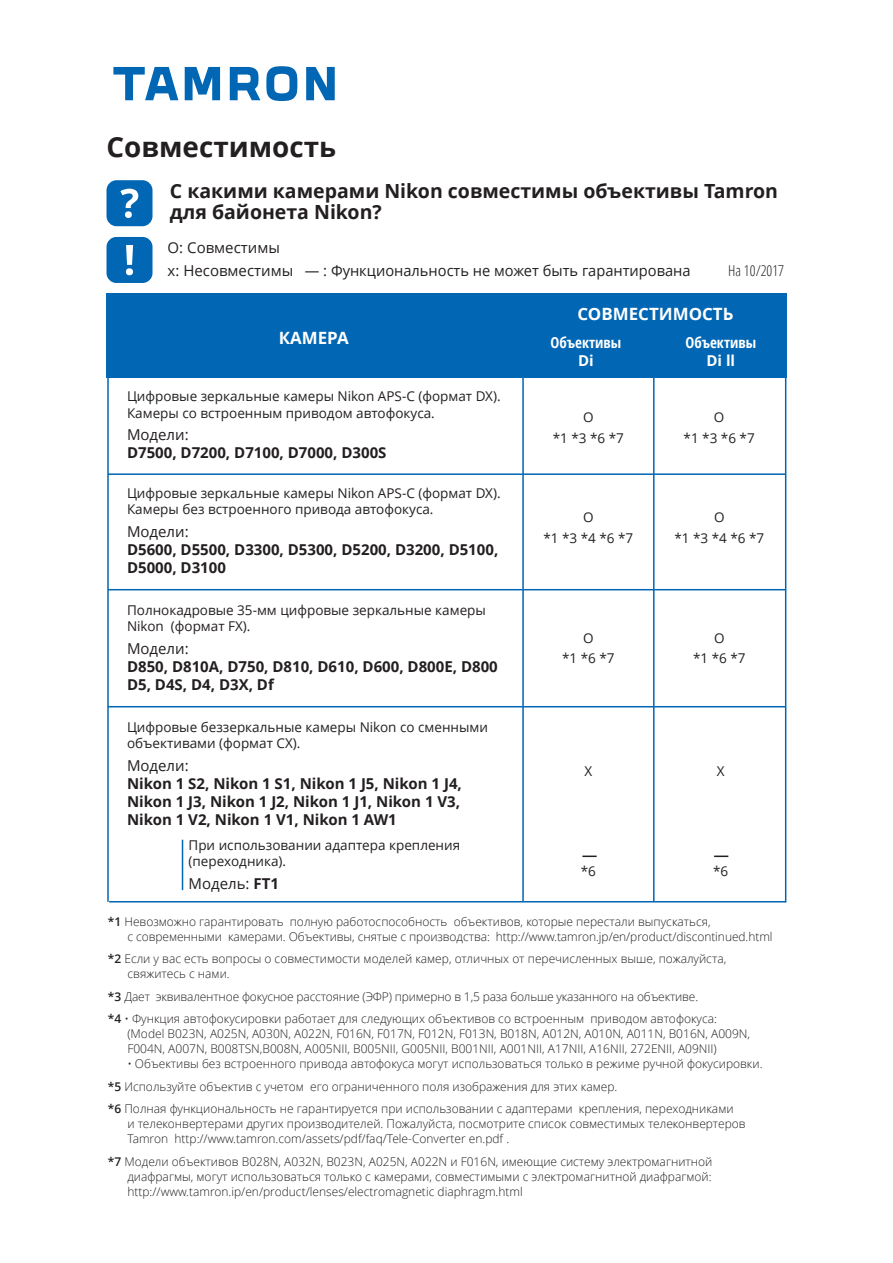
<style>
.page{position:relative;width:893px;height:1263px;background:#fff}
.page>*{position:absolute;margin:0;border:0;box-sizing:border-box;transform-origin:0 0}
.t1{font:700 27.75px "Open Sans";color:#231f20}
.t2{font:700 19.5px/21px "Open Sans";color:#231f20}
.t3{font:700 16.95px "Open Sans";color:#fff}
.t4{font:700 15px/18px "Open Sans";color:#231f20}
.t5{font:15px/22.5px "Open Sans";color:#231f20}
.t6{font:700 15px/18px "Open Sans Condensed";color:#fff;text-align:center}
.t7{font:300 15px "Open Sans Condensed";color:#231f20}
.t8{font:13.5px/20.7px "Open Sans";color:#231f20;text-align:center}
.t9{font:300 12px/15px "Open Sans";color:#231f20}
.s1{font-family:"Open Sans"}
.s2{font-weight:400}
.s3{font-weight:700}
.s4{font-weight:600}
</style>
<div class="page">
<svg style="left:113px;top:66px;width:222px;height:35px"></svg>
<div style="left:106px;top:180px;width:46px;height:46px;background:#0166b3;border-radius:10px"></div>
<svg style="left:120px;top:189px;width:18px;height:29px"></svg>
<div style="left:107px;top:237px;width:45px;height:46px;background:#0166b3;border-radius:10px"></div>
<svg style="left:126px;top:245px;width:7px;height:30px"></svg>
<div style="left:106px;top:293px;width:680px;height:85px;background:#0166b3"></div>
<hr style="left:107px;top:355px;width:2px;height:547px;background:#0166b3">
<hr style="left:785px;top:356px;width:1px;height:546px;background:#0166b3">
<hr style="left:522px;top:355px;width:2px;height:547px;background:#0166b3">
<hr style="left:653px;top:355px;width:1px;height:547px;background:#0166b3">
<hr style="left:108px;top:473px;width:678px;height:2px;background:#0166b3">
<hr style="left:108px;top:589px;width:678px;height:1px;background:#0166b3">
<hr style="left:108px;top:706px;width:678px;height:1px;background:#0166b3">
<hr style="left:109px;top:901px;width:677px;height:1px;background:#0166b3">
<hr style="left:182px;top:840px;width:1px;height:50px;background:#0166b3">
<svg style="left:582px;top:855px;width:15px;height:2px"></svg>
<svg style="left:714px;top:855px;width:14px;height:2px"></svg>
<p class="t1" style="left:106px;top:127px;width:231px">Совместимость</p>
<p class="t2" style="left:170px;top:180px;width:610px">С какими камерами Nikon совместимы объективы Tamron для байонета Nikon?</p>
<p class="t5" style="left:168px;top:236px;width:524px">O: Совместимы<br>x: Несовместимы — : Функциональность не может быть гарантирована</p>
<p class="t7" style="left:728px;top:260px;width:57px">На 10/2017</p>
<p class="t3" style="left:577px;top:302px;width:158px">СОВМЕСТИМОСТЬ</p>
<p class="t3" style="left:279px;top:326px;width:71px">КАМЕРА</p>
<p class="t6" style="left:551px;top:333px;width:72px">Объективы<br><span class="s1">Di</span></p>
<p class="t6" style="left:685px;top:333px;width:72px">Объективы<br><span class="s1">Di ll</span></p>
<p class="t8" style="left:127px;top:388px;width:375px;line-height:16.2px;text-align:left">Цифровые зеркальные камеры Nikon APS-C (формат DX).<br>Камеры со встроенным приводом автофокуса.</p>
<p class="t4" style="left:127px;top:425px;width:261px"><span class="s2">Модели:<br></span>D7500, D7200, D7100, D7000, D300S</p>
<p class="t8" style="left:684px;top:406px;width:73px">O<br>*1 *3 *6 *7</p>
<p class="t8" style="left:553px;top:406px;width:73px">O<br>*1 *3 *6 *7</p>
<p class="t8" style="left:127px;top:485px;width:375px;line-height:16.2px;text-align:left">Цифровые зеркальные камеры Nikon APS-C (формат DX).<br>Камеры без встроенного привода автофокуса.</p>
<p class="t4" style="left:127px;top:522px;width:373px"><span class="s2">Модели:<br></span>D5600, D5500, D3300, D5300, D5200, D3200, D5100,<br>D5000, D3100</p>
<p class="t8" style="left:127px;top:602px;width:360px;line-height:16.2px;text-align:left">Полнокадровые 35-мм цифровые зеркальные камеры<br>Nikon (формат FX).</p>
<p class="t4" style="left:127px;top:639px;width:372px"><span class="s2">Модели:<br></span>D850, D810A, D750, D810, D610, D600, D800E, D800<br>D5, D4S, D4, D3X, Df</p>
<p class="t8" style="left:127px;top:719px;width:363px;line-height:16.2px;text-align:left">Цифровые беззеркальные камеры Nikon со сменными объективами (формат CX).</p>
<p class="t4" style="left:127px;top:756px;width:336px"><span class="s2">Модели:<br></span>Nikon 1 S2, Nikon 1 S1, Nikon 1 J5, Nikon 1 J4,<br>Nikon 1 J3, Nikon 1 J2, Nikon 1 J1, Nikon 1 V3,<br>Nikon 1 V2, Nikon 1 V1, Nikon 1 AW1</p>
<p class="t8" style="left:188px;top:837px;width:273px;line-height:16.2px;text-align:left">При использовании адаптера крепления (переходника).</p>
<p class="t5" style="left:188px;top:871px;width:92px">Модель: <span class="s3">FT1</span></p>
<p class="t8" style="left:543px;top:506px;width:91px">O<br>*1 *3 *4 *6 *7</p>
<p class="t8" style="left:674px;top:506px;width:91px">O<br>*1 *3 *4 *6 *7</p>
<p class="t8" style="left:562px;top:627px;width:54px">O<br>*1 *6 *7</p>
<p class="t8" style="left:693px;top:627px;width:54px">O<br>*1 *6 *7</p>
<p class="t8" style="left:584px;top:761px;width:9px">X</p>
<p class="t8" style="left:717px;top:761px;width:9px">X</p>
<p class="t8" style="left:581px;top:860px;width:17px">*6</p>
<p class="t8" style="left:713px;top:860px;width:17px">*6</p>
<p class="t9" style="left:127px;top:914px;width:647px;text-indent:-20px"><span class="s4">*1</span> Невозможно гарантировать полную работоспособность объективов, которые перестали выпускаться,<br>с современными камерами. Объективы, снятые с производства: http://www.tamron.jp/en/product/discontinued.html</p>
<p class="t9" style="left:127px;top:951px;width:600px;text-indent:-20px"><span class="s4">*2</span> Если у вас есть вопросы о совместимости моделей камер, отличных от перечисленных выше, пожалуйста, свяжитесь с нами.</p>
<p class="t9" style="left:108px;top:985px;width:611px;line-height:22.5px"><span class="s4">*3</span> Дает эквивалентное фокусное расстояние (ЭФР) примерно в 1,5 раза больше указанного на объективе.<br><span class="s4">*4</span> • Функция автофокусировки работает для следующих объективов со встроенным приводом автофокуса:</p>
<p class="t9" style="left:127px;top:1026px;width:624px">(Model B023N, A025N, A030N, A022N, F016N, F017N, F012N, F013N, B018N, A012N, A010N, A011N, B016N, A009N,<br>F004N, A007N, B008TSN,B008N, A005NII, B005NII, G005NII, B001NII, A001NII, A17NII, A16NII, 272ENII, A09NII)</p>
<p class="t9" style="left:108px;top:1052px;width:656px;line-height:22.5px;text-indent:20px">• Объективы без встроенного привода автофокуса могут использоваться только в режиме ручной фокусировки. <span class="s4">*5</span> Используйте объектив с учетом его ограниченного поля изображения для этих камер.<br><span class="s4">*6</span> Полная функциональность не гарантируется при использовании с адаптерами крепления, переходниками</p>
<p class="t9" style="left:127px;top:1116px;width:620px">и телеконвертерами других производителей. Пожалуйста, посмотрите список совместимых телеконвертеров<br>Tamron http://www.tamron.com/assets/pdf/faq/Tele-Converter en.pdf .</p>
<p class="t9" style="left:127px;top:1154px;width:587px;text-align:justify;text-indent:-20px"><span class="s4">*7</span> Модели объективов B028N, A032N, B023N, A025N, A022N и F016N, имеющие систему электромагнитной диафрагмы, могут использоваться только с камерами, совместимыми с электромагнитной диафрагмой: http://www.tamron.ip/en/product/lenses/electromagnetic diaphragm.html</p>
</div>
